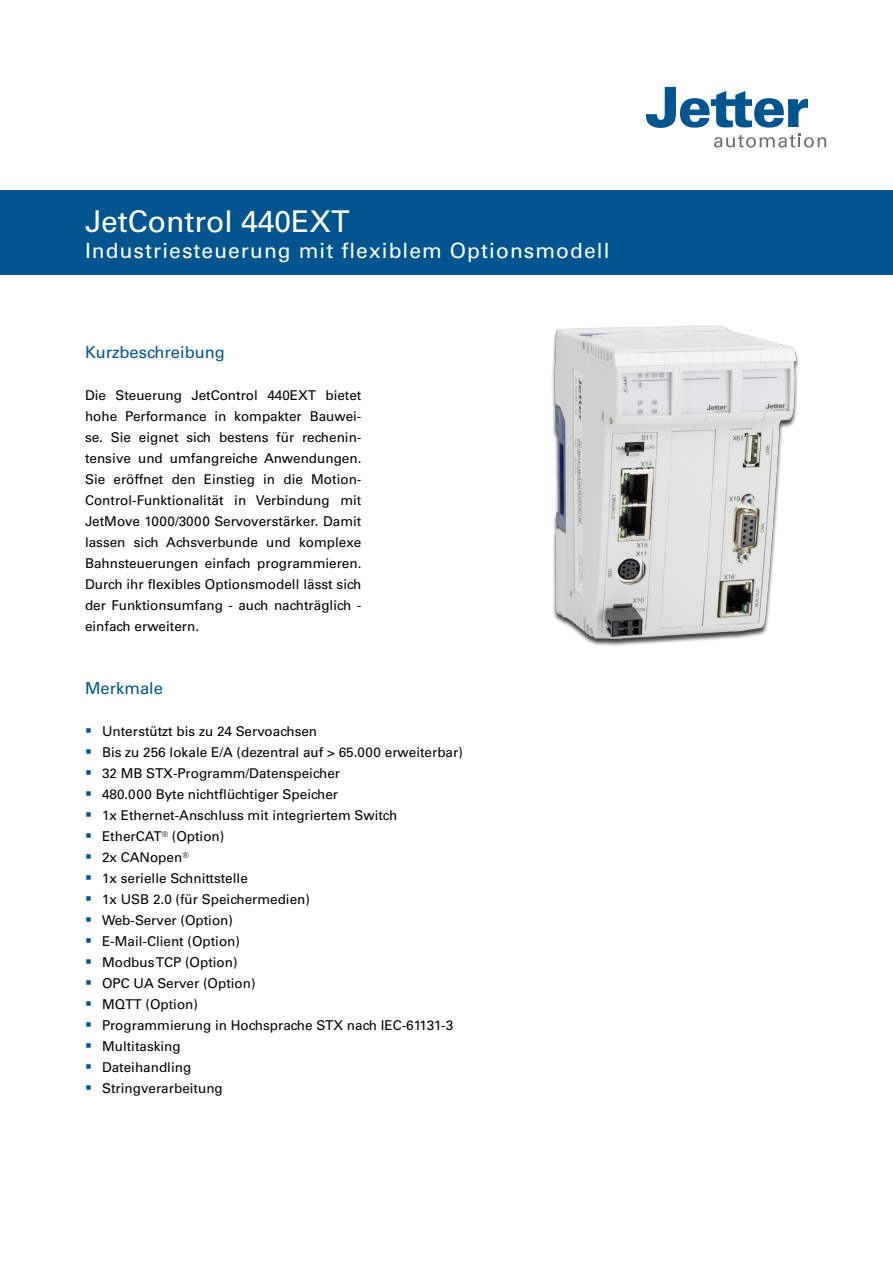
<style>
.page{position:relative;width:893px;height:1263px;background:#fff}
.page>*{position:absolute;margin:0;border:0;box-sizing:border-box;transform-origin:0 0}
.Titelseite_Überschri{font:30px "Univers LT Std";color:#fff}
.Titelseite_Einleitun{font:21px "Univers LT Std";letter-spacing:.05em;color:#fff}
.t1{font:16.5px "Univers LT Std";color:#00558f}
.Fließtext{font:13.5px/21px "Univers LT Std";color:#000;text-align:justify}
</style>
<div class="page">
<svg style="left:646px;top:87px;width:180px;height:61px"></svg>
<div style="left:0;top:190px;width:893px;height:84px;background:#00558f"></div>
<img style="left:552px;top:325px;width:247px;height:321px">
<p class="Titelseite_Überschri" style="left:85px;top:204px;width:266px">JetControl 440EXT</p>
<p class="Titelseite_Einleitun" style="left:85px;top:238px;width:526px">Industriesteuerung mit flexiblem Optionsmodell</p>
<p class="t1" style="left:85px;top:342px;width:142px">Kurzbeschreibung</p>
<p class="Fließtext" style="left:85px;top:385px;width:278px">Die Steuerung JetControl 440EXT bietet hohe Performance in kompakter Bauwei&shy;se. Sie eignet sich bestens für rechenin&shy;tensive und umfangreiche Anwendungen.<br>Sie eröffnet den Einstieg in die Motion-Control-Funktionalität in Verbindung mit JetMove 1000/3000 Servoverstärker. Damit lassen sich Achsverbunde und komplexe Bahnsteuerungen einfach programmieren.<br>Durch ihr flexibles Optionsmodell lässt sich der Funktionsumfang - auch nachträglich - einfach erweitern.</p>
<p class="t1" style="left:85px;top:678px;width:79px">Merkmale</p>
<p class="Fließtext" style="left:102px;top:721px;width:217px">Unterstützt bis zu 24 Servoachsen</p>
<p class="Fließtext" style="left:102px;top:742px;width:362px">Bis zu 256 lokale E/A (dezentral auf &gt; 65.000 erweiterbar)</p>
<p class="Fließtext" style="left:102px;top:763px;width:240px">32 MB STX-Programm/Datenspeicher</p>
<p class="Fließtext" style="left:102px;top:784px;width:238px">480.000 Byte nichtflüchtiger Speicher</p>
<p class="Fließtext" style="left:102px;top:805px;width:297px">1x Ethernet-Anschluss mit integriertem Switch</p>
<p class="Fließtext" style="left:102px;top:826px;width:124px">EtherCAT<sup>®</sup> (Option)</p>
<p class="Fließtext" style="left:102px;top:847px;width:88px">2x CANopen<sup>®</sup></p>
<p class="Fließtext" style="left:102px;top:868px;width:147px">1x serielle Schnittstelle</p>
<p class="Fließtext" style="left:102px;top:889px;width:209px">1x USB 2.0 (für Speichermedien)</p>
<p class="Fließtext" style="left:102px;top:910px;width:133px">Web-Server (Option)</p>
<p class="Fließtext" style="left:102px;top:931px;width:139px">E-Mail-Client (Option)</p>
<p class="Fließtext" style="left:102px;top:952px;width:137px">Modbus TCP (Option)</p>
<p class="Fließtext" style="left:102px;top:973px;width:155px">OPC UA Server (Option)</p>
<p class="Fließtext" style="left:102px;top:994px;width:97px">MQTT (Option)</p>
<p class="Fließtext" style="left:102px;top:1015px;width:353px">Programmierung in Hochsprache STX nach IEC-61131-3</p>
<p class="Fließtext" style="left:102px;top:1036px;width:80px">Multitasking</p>
<p class="Fließtext" style="left:102px;top:1057px;width:91px">Dateihandling</p>
<p class="Fließtext" style="left:102px;top:1078px;width:122px">Stringverarbeitung</p>
</div>
